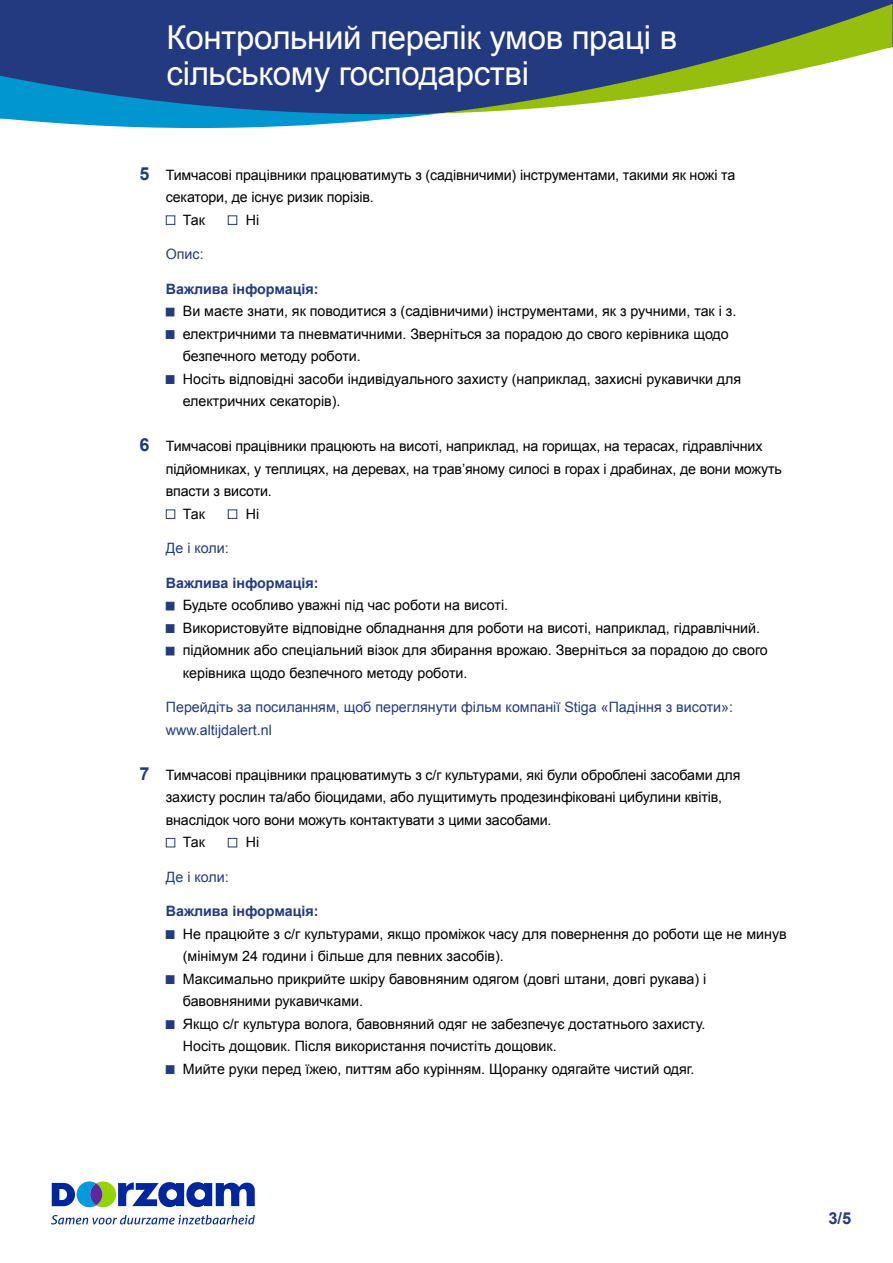
<style>
.page{position:relative;width:893px;height:1263px;background:#fff}
.page>*{position:absolute;margin:0;border:0;box-sizing:border-box;transform-origin:0 0}
.t1{font:33px/36px "Arial";letter-spacing:-.01em;color:#fff}
.t2{font:700 16.5px "Arial";color:#243a80}
.t3{font:14.25px/22.5px "Arial";color:#000}
.t4{font:14.25px/22.5px "Arial";color:#243a80}
.t5{font:700 14.25px "Arial";color:#243a80}
.s1{font-weight:700;font-size:18px;color:#243a80}
</style>
<div class="page">
<svg style="left:52px;top:1181px;width:203px;height:26px"></svg>
<svg style="left:51px;top:1215px;width:204px;height:9px"></svg>
<div style="left:0;top:0;width:893px;height:114px;background:#243a80"></div>
<svg style="left:0;top:76px;width:440px;height:52px;background:#276eaa"></svg>
<svg style="left:440px;top:4px;width:452px;height:109px;fill:#243a80"></svg>
<div style="left:166px;top:215px;width:9px;height:10px;border:1px solid #243a80"></div>
<div style="left:228px;top:215px;width:9px;height:10px;border:1px solid #243a80"></div>
<div style="left:166px;top:308px;width:8px;height:8px;background:#243a80;border:1px solid #243a80"></div>
<div style="left:166px;top:330px;width:8px;height:9px;background:#243a80;border:1px solid #243a80"></div>
<div style="left:166px;top:375px;width:8px;height:9px;background:#243a80;border:1px solid #243a80"></div>
<div style="left:166px;top:509px;width:9px;height:10px;border:1px solid #243a80"></div>
<div style="left:228px;top:509px;width:9px;height:10px;border:1px solid #243a80"></div>
<div style="left:166px;top:602px;width:8px;height:8px;background:#243a80;border:1px solid #243a80"></div>
<div style="left:166px;top:624px;width:8px;height:9px;background:#243a80;border:1px solid #243a80"></div>
<div style="left:166px;top:647px;width:8px;height:8px;background:#243a80;border:1px solid #243a80"></div>
<div style="left:166px;top:838px;width:9px;height:9px;border:1px solid #243a80"></div>
<div style="left:228px;top:838px;width:9px;height:9px;border:1px solid #243a80"></div>
<div style="left:166px;top:930px;width:8px;height:9px;background:#243a80;border:1px solid #243a80"></div>
<div style="left:166px;top:975px;width:8px;height:9px;background:#243a80;border:1px solid #243a80"></div>
<div style="left:166px;top:1020px;width:8px;height:9px;background:#243a80;border:1px solid #243a80"></div>
<div style="left:166px;top:1065px;width:8px;height:9px;background:#243a80;border:1px solid #243a80"></div>
<h1 class="t1" style="left:166px;top:20px;width:512px">Контрольний перелік умов праці в сільському господарстві</h1>
<p class="t3" style="left:140px;top:164px;width:597px"><span class="s1">5</span> Тимчасові працівники працюватимуть з (садівничими) інструментами, такими як ножі та</p>
<p class="t3" style="left:166px;top:186px;width:209px">секатори, де існує ризик порізів.</p>
<p class="t3" style="left:183px;top:209px;width:24px">Так</p>
<p class="t3" style="left:246px;top:209px;width:15px">Ні</p>
<p class="t4" style="left:166px;top:243px;width:39px">Опис:</p>
<p class="t5" style="left:166px;top:279px;width:154px">Важлива інформація:</p>
<p class="t3" style="left:183px;top:300px;width:560px">Ви маєте знати, як поводитися з (садівничими) інструментами, як з ручними, так і з. електричними та пневматичними. Зверніться за порадою до свого керівника щодо безпечного методу роботи.<br>Носіть відповідні засоби індивідуального захисту (наприклад, захисні рукавички для електричних секаторів).</p>
<p class="t3" style="left:140px;top:435px;width:624px"><span class="s1">6</span> Тимчасові працівники працюють на висоті, наприклад, на горищах, на терасах, гідравлічних</p>
<p class="t3" style="left:166px;top:458px;width:618px">підйомниках, у теплицях, на деревах, на трав’яному силосі в горах і драбинах, де вони можуть</p>
<p class="t3" style="left:166px;top:480px;width:108px">впасти з висоти.</p>
<p class="t3" style="left:183px;top:503px;width:24px">Так</p>
<p class="t3" style="left:246px;top:503px;width:15px">Ні</p>
<p class="t4" style="left:166px;top:537px;width:64px">Де і коли:</p>
<p class="t5" style="left:166px;top:573px;width:154px">Важлива інформація:</p>
<p class="t3" style="left:183px;top:594px;width:586px">Будьте особливо уважні під час роботи на висоті.<br>Використовуйте відповідне обладнання для роботи на висоті, наприклад, гідравлічний. підйомник або спеціальний візок для збирання врожаю. Зверніться за порадою до свого керівника щодо безпечного методу роботи.</p>
<p class="t4" style="left:166px;top:696px;width:569px">Перейдіть за посиланням, щоб переглянути фільм компанії Stiga «Падіння з висоти»: www.altijdalert.nl</p>
<p class="t3" style="left:140px;top:764px;width:602px"><span class="s1">7</span> Тимчасові працівники працюватимуть з с/г культурами, які були оброблені засобами для</p>
<p class="t3" style="left:166px;top:786px;width:558px">захисту рослин та/або біоцидами, або лущитимуть продезинфіковані цибулини квітів,</p>
<p class="t3" style="left:166px;top:809px;width:387px">внаслідок чого вони можуть контактувати з цими засобами.</p>
<p class="t3" style="left:183px;top:831px;width:24px">Так</p>
<p class="t3" style="left:246px;top:831px;width:15px">Ні</p>
<p class="t4" style="left:166px;top:866px;width:64px">Де і коли:</p>
<p class="t5" style="left:166px;top:902px;width:154px">Важлива інформація:</p>
<p class="t3" style="left:183px;top:923px;width:605px">Не працюйте з с/г культурами, якщо проміжок часу для повернення до роботи ще не минув (мінімум 24 години і більше для певних засобів).<br>Максимально прикрийте шкіру бавовняним одягом (довгі штани, довгі рукава) і бавовняними рукавичками.<br>Якщо с/г культура волога, бавовняний одяг не забезпечує достатнього захисту.<br>Носіть дощовик. Після використання почистіть дощовик.<br>Мийте руки перед їжею, питтям або курінням. Щоранку одягайте чистий одяг.</p>
<p class="t2" style="left:828px;top:1207px;width:24px">3/5</p>
</div>
